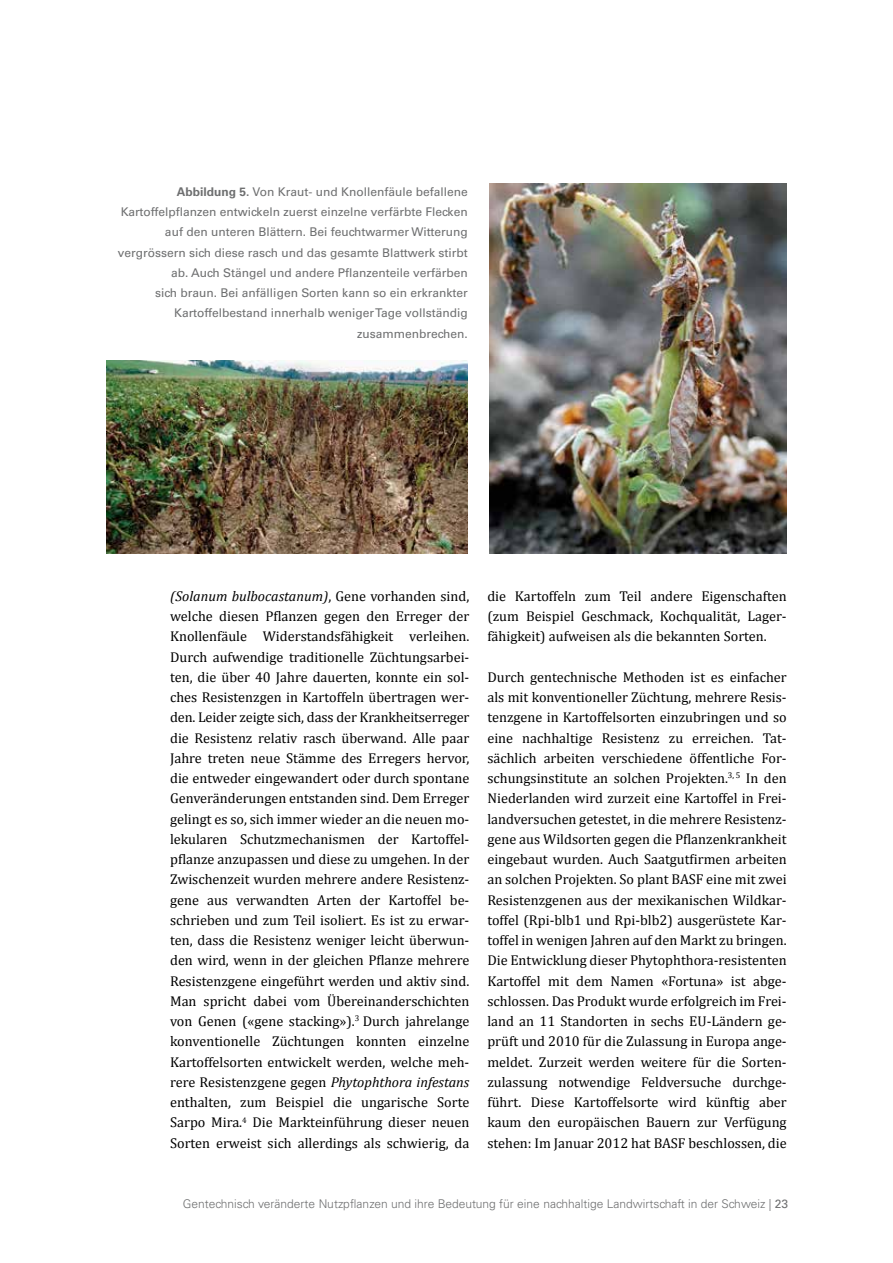
<style>
.page{position:relative;width:893px;height:1263px;background:#fff}
.page>*{position:absolute;margin:0;border:0;box-sizing:border-box;transform-origin:0 0}
.t1{font:14.25px/20.2px "Cambria";color:#000;text-align:justify}
.t2{font:12px/20.2px "Univers LT";color:#6e6f70;text-align:right}
.t3{font:300 12px "Univers LT";color:#6e6f70}
.s1{font-weight:700}
.s2{font-style:italic}
.s3{font-weight:400}
</style>
<div class="page">
<img style="left:489px;top:183px;width:298px;height:370px">
<img style="left:106px;top:360px;width:362px;height:193px">
<p class="t2" style="left:118px;top:181px;width:351px"><span class="s1">Abbildung 5.</span> Von Kraut- und Knollenfäule befallene Kartoffelpflanzen entwickeln zuerst einzelne verfärbte Flecken auf den unteren Blättern. Bei feuchtwarmer Witterung vergrössern sich diese rasch und das gesamte Blattwerk stirbt ab. Auch Stängel und andere Pflanzenteile verfärben<br>sich braun. Bei anfälligen Sorten kann so ein erkrankter Kartoffelbestand innerhalb weniger Tage vollständig zusammenbrechen.</p>
<p class="t1" style="left:170px;top:586px;width:301px"><span class="s2">(Solanum bulbocastanum)</span>, Gene vorhanden sind, welche diesen Pflanzen gegen den Erreger der Knollenfäule Widerstandsfähigkeit verleihen.<br>Durch aufwendige traditionelle Züchtungsarbei&shy;ten, die über 40 Jahre dauerten, konnte ein sol&shy;ches Resistenzgen in Kartoffeln übertragen wer&shy;den. Leider zeigte sich, dass der Krankheitserreger die Resistenz relativ rasch überwand. Alle paar Jahre treten neue Stämme des Erregers hervor, die entweder eingewandert oder durch spontane Genveränderungen entstanden sind. Dem Erreger gelingt es so, sich immer wieder an die neuen mo&shy;lekularen Schutzmechanismen der Kartoffel&shy;pflanze anzupassen und diese zu umgehen. In der Zwischenzeit wurden mehrere andere Resistenz&shy;gene aus verwandten Arten der Kartoffel be&shy;schrieben und zum Teil isoliert. Es ist zu erwar&shy;ten, dass die Resistenz weniger leicht überwun&shy;den wird, wenn in der gleichen Pflanze mehrere Resistenzgene eingeführt werden und aktiv sind.<br>Man spricht dabei vom Übereinanderschichten von Genen («gene stacking»).<sup>3</sup> Durch jahrelange konventionelle Züchtungen konnten einzelne Kartoffelsorten entwickelt werden, welche meh&shy;rere Resistenzgene gegen <span class="s2">Phytophthora infestans </span>enthalten, zum Beispiel die ungarische Sorte Sarpo Mira.<sup>4</sup> Die Markteinführung dieser neuen Sorten erweist sich allerdings als schwierig, da</p>
<p class="t1" style="left:487px;top:586px;width:301px">die Kartoffeln zum Teil andere Eigenschaften (zum Beispiel Geschmack, Kochqualität, Lager&shy;fähigkeit) aufweisen als die bekannten Sorten.</p>
<p class="t1" style="left:487px;top:667px;width:301px">Durch gentechnische Methoden ist es einfacher als mit konventioneller Züchtung, mehrere Resis&shy;tenzgene in Kartoffelsorten einzubringen und so eine nachhaltige Resistenz zu erreichen. Tat&shy;sächlich arbeiten verschiedene öffentliche For&shy;schungsinstitute an solchen Projekten.<sup>3,</sup> <sup>5</sup> In den Niederlanden wird zurzeit eine Kartoffel in Frei&shy;landversuchen getestet, in die mehrere Resistenz&shy;gene aus Wildsorten gegen die Pflanzenkrankheit eingebaut wurden. Auch Saatgutfirmen arbeiten an solchen Projekten. So plant BASF eine mit zwei Resistenzgenen aus der mexikanischen Wildkar&shy;toffel (Rpi-blb1 und Rpi-blb2) ausgerüstete Kar&shy;toffel in wenigen Jahren auf den Markt zu bringen.<br>Die Entwicklung dieser Phytophthora-resistenten Kartoffel mit dem Namen «Fortuna» ist abge&shy;schlossen. Das Produkt wurde erfolgreich im Frei&shy;land an 11 Standorten in sechs EU-Ländern ge&shy;prüft und 2010 für die Zulassung in Europa ange&shy;meldet. Zurzeit werden weitere für die Sorten&shy;zulassung notwendige Feldversuche durchge&shy;führt. Diese Kartoffelsorte wird künftig aber kaum den europäischen Bauern zur Verfügung stehen: Im Januar 2012 hat BASF beschlossen, die</p>
<p class="t3" style="left:183px;top:1196px;width:607px">Gentechnisch veränderte Nutzpflanzen und ihre Bedeutung für eine nachhaltige Landwirtschaft in der Schweiz | <span class="s3">23</span></p>
</div>
